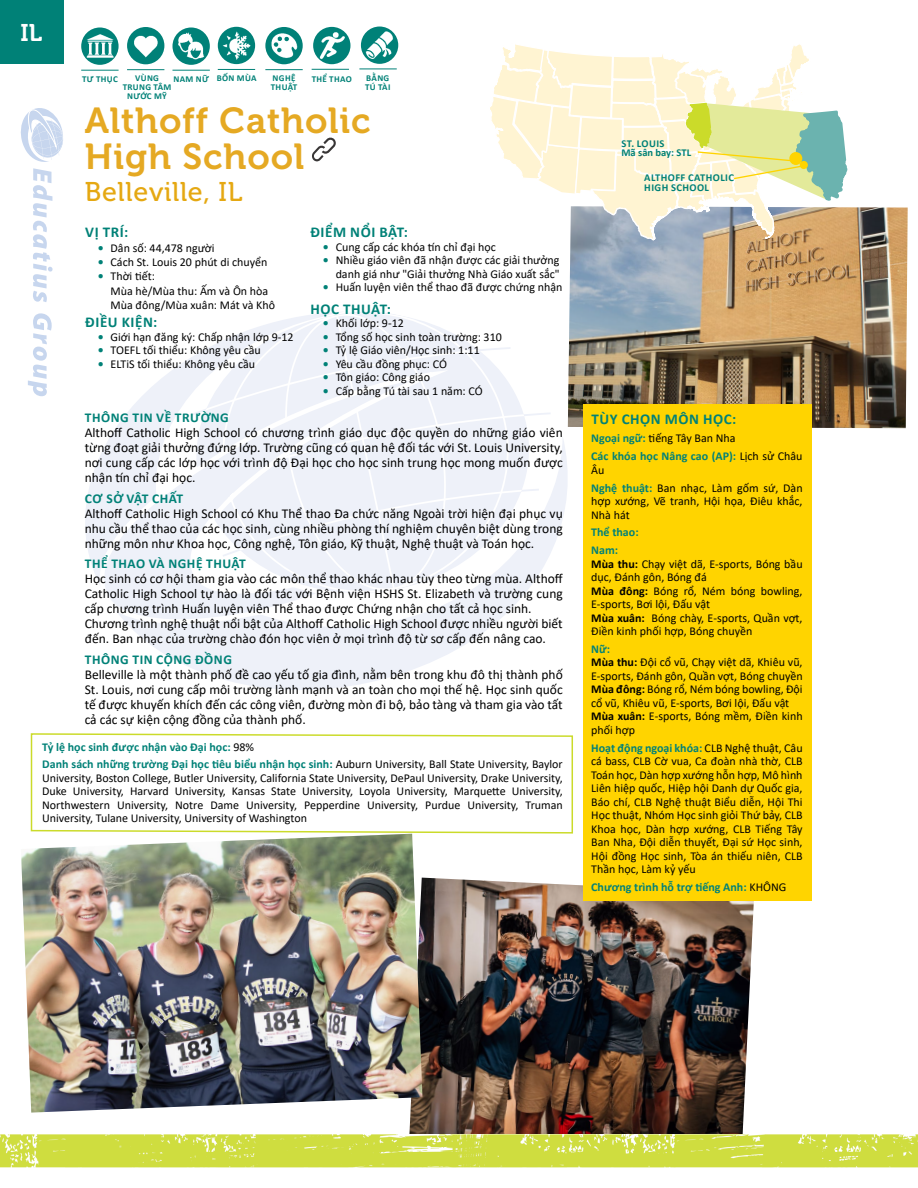
<style>
.page{position:relative;width:918px;height:1188px;background:#fff}
.page>*{position:absolute;margin:0;border:0;box-sizing:border-box;transform-origin:0 0}
.t1{font:36px/36px "Museo 700";letter-spacing:.025em;color:#e5a923}
.t2{font:27px "Museo 500";letter-spacing:.025em;color:#e5a812}
.t3{font:24px "Museo 700";color:#fff}
.t4{font:700 15px "Calibri";letter-spacing:.04em;color:#008177}
.t5{font:13.5px/15px "Calibri";color:#000;text-align:justify}
.t6{font:700 13.5px "Calibri";letter-spacing:.04em;color:#008177}
.t7{font:12px/13.5px "Calibri";color:#000}
.t8{font:700 12px/17.7px "Calibri";color:#008177}
.t9{font:700 10.5px/10.1px "Calibri";letter-spacing:.04em;color:#008177}
.t10{font:700 10.5px/9px "Calibri";color:#008177}
.t11{font:700 9px/9px "Calibri";letter-spacing:.04em;color:#008177}
.s1{font-weight:700;color:#008177}
.s2{font-weight:400;color:#000}
.s3{font-weight:700}
</style>
<div class="page">
<img style="left:409px;top:878px;width:345px;height:256px">
<svg style="left:85px;top:312px;width:483px;height:378px;fill:#f2f4fa"></svg>
<svg style="left:97px;top:374px;width:340px;height:252px"></svg>
<img style="left:568px;top:207px;width:340px;height:221px">
<img style="left:21px;top:834px;width:402px;height:279px">
<div style="left:0;top:0;width:64px;height:64px;background:#008177"></div>
<svg style="left:30px;top:733px;width:543px;height:101px"></svg>
<div style="left:584px;top:404px;width:228px;height:497px;background:#ffd400"></div>
<img style="left:172px;top:27px;width:38px;height:38px;border-radius:19px">
<hr style="left:172px;top:70px;width:38px;height:1px;background:#008177">
<img style="left:81px;top:27px;width:38px;height:38px;border-radius:19px">
<hr style="left:81px;top:70px;width:38px;height:1px;background:#008177">
<svg style="left:490px;top:44px;width:359px;height:218px"></svg>
<img style="left:265px;top:27px;width:38px;height:37px;border-radius:19px">
<hr style="left:265px;top:69px;width:38px;height:1px;background:#008177">
<img style="left:313px;top:27px;width:37px;height:37px;border-radius:19px">
<hr style="left:312px;top:69px;width:37px;height:1px;background:#008177">
<div style="left:800px;top:161px;width:8px;height:8px;background:#ffd400;border-radius:50%"></div>
<div style="left:789px;top:152px;width:13px;height:13px;background:#ffd400;border-radius:50%"></div>
<img style="left:0;top:1134px;width:918px;height:34px">
<img style="left:127px;top:27px;width:37px;height:37px;border-radius:19px">
<hr style="left:127px;top:69px;width:37px;height:1px;background:#008177">
<img style="left:218px;top:27px;width:37px;height:37px;border-radius:19px">
<hr style="left:218px;top:69px;width:37px;height:1px;background:#008177">
<svg style="left:20px;top:108px;width:43px;height:288px"></svg>
<img style="left:361px;top:27px;width:37px;height:37px;border-radius:19px">
<hr style="left:359px;top:69px;width:38px;height:1px;background:#008177">
<svg style="left:312px;top:137px;width:24px;height:24px"></svg>
<h3 class="t3" style="left:21px;top:20px;width:23px">IL</h3>
<p class="t11" style="left:123px;top:74px;width:50px;text-align:center">VÙNG<br>TRUNG TÂM<br>NƯỚC MỸ</p>
<p class="t11" style="left:217px;top:73px;width:41px">BỐN MÙA</p>
<p class="t11" style="left:365px;top:73px;width:27px">BẰNG<br>TÚ TÀI</p>
<p class="t11" style="left:82px;top:74px;width:37px">TƯ THỤC</p>
<p class="t11" style="left:173px;top:74px;width:37px">NAM NỮ</p>
<p class="t11" style="left:271px;top:73px;width:28px">NGHỆ<br>THUẬT</p>
<p class="t11" style="left:312px;top:74px;width:42px">THỂ THAO</p>
<h1 class="t1" style="left:85px;top:103px;width:287px">Althoff Catholic<br>High School</h1>
<h2 class="t2" style="left:85px;top:177px;width:159px">Belleville, IL</h2>
<p class="t4" style="left:85px;top:222px;width:44px">VỊ TRÍ:</p>
<p class="t7" style="left:98px;top:241px;width:118px"><span class="s1">•</span> Dân số: 44,478 người</p>
<p class="t7" style="left:98px;top:255px;width:171px"><span class="s1">•</span> Cách St. Louis 20 phút di chuyển</p>
<p class="t7" style="left:111px;top:269px;width:166px;line-height:14.4px;text-indent:-13px"><span class="s1">•</span> Thời tiết:<br>Mùa hè/Mùa thu: Ấm và Ôn hòa<br>Mùa đông/Mùa xuân: Mát và Khô</p>
<p class="t4" style="left:85px;top:311px;width:74px">ĐIỀU KIỆN:</p>
<p class="t7" style="left:98px;top:329px;width:197px"><span class="s1">•</span> Giới hạn đăng ký: Chấp nhận lớp 9-12</p>
<p class="t7" style="left:98px;top:343px;width:165px"><span class="s1">•</span> TOEFL tối thiểu: Không yêu cầu</p>
<p class="t7" style="left:98px;top:356px;width:159px"><span class="s1">•</span> ELTiS tối thiểu: Không yêu cầu</p>
<p class="t4" style="left:310px;top:222px;width:99px">ĐIỂM NỔI BẬT:</p>
<p class="t7" style="left:323px;top:240px;width:174px"><span class="s1">•</span> Cung cấp các khóa tín chỉ đại học</p>
<p class="t7" style="left:323px;top:253px;width:238px;text-align:right"><span class="s1">•</span> Nhiều giáo viên đã nhận được các giải thưởng danh giá như "Giải thưởng Nhà Giáo xuất sắc"</p>
<p class="t7" style="left:323px;top:280px;width:241px"><span class="s1">•</span> Huấn luyện viên thể thao đã được chứng nhận</p>
<p class="t4" style="left:310px;top:298px;width:82px">HỌC THUẬT:</p>
<p class="t7" style="left:323px;top:316px;width:82px"><span class="s1">•</span> Khối lớp: 9-12</p>
<p class="t7" style="left:323px;top:329px;width:180px"><span class="s1">•</span> Tổng số học sinh toàn trường: 310</p>
<p class="t7" style="left:323px;top:343px;width:158px"><span class="s1">•</span> Tỷ lệ Giáo viên/Học sinh: 1:11</p>
<p class="t7" style="left:323px;top:356px;width:126px"><span class="s1">•</span> Yêu cầu đồng phục: CÓ</p>
<p class="t7" style="left:323px;top:370px;width:109px"><span class="s1">•</span> Tôn giáo: Công giáo</p>
<p class="t7" style="left:323px;top:383px;width:161px"><span class="s1">•</span> Cấp bằng Tú tài sau 1 năm: CÓ</p>
<p class="t6" style="left:85px;top:408px;width:145px">THÔNG TIN VỀ TRƯỜNG</p>
<p class="t5" style="left:85px;top:425px;width:480px">Althoff Catholic High School có chương trình giáo dục độc quyền do những giáo viên từng đoạt giải thưởng đứng lớp. Trường cũng có quan hệ đối tác với St. Louis University, nơi cung cấp các lớp học với trình độ Đại học cho học sinh trung học mong muốn được nhận tín chỉ đại học.</p>
<p class="t6" style="left:85px;top:489px;width:100px">CƠ SỞ VẬT CHẤT</p>
<p class="t5" style="left:85px;top:505px;width:480px">Althoff Catholic High School có Khu Thể thao Đa chức năng Ngoài trời hiện đại phục vụ nhu cầu thể thao của các học sinh, cùng nhiều phòng thí nghiệm chuyên biệt dùng trong những môn như Khoa học, Công nghệ, Tôn giáo, Kỹ thuật, Nghệ thuật và Toán học.</p>
<p class="t6" style="left:85px;top:554px;width:162px">THỂ THAO VÀ NGHỆ THUẬT</p>
<p class="t5" style="left:85px;top:571px;width:480px;text-align:left">Học sinh có cơ hội tham gia vào các môn thể thao khác nhau tùy theo từng mùa. Althoff Catholic High School tự hào là đối tác với Bệnh viện HSHS St. Elizabeth và trường cung cấp chương trình Huấn luyện viên Thể thao được Chứng nhận cho tất cả học sinh.<br>Chương trình nghệ thuật nổi bật của Althoff Catholic High School được nhiều người biết đến. Ban nhạc của trường chào đón học viên ở mọi trình độ từ sơ cấp đến nâng cao.</p>
<p class="t6" style="left:85px;top:650px;width:148px">THÔNG TIN CỘNG ĐỒNG</p>
<p class="t5" style="left:85px;top:666px;width:480px">Belleville là một thành phố đề cao yếu tố gia đình, nằm bên trong khu đô thị thành phố St. Louis, nơi cung cấp môi trường lành mạnh và an toàn cho mọi thế hệ. Học sinh quốc tế được khuyến khích đến các công viên, đường mòn đi bộ, bảo tàng và tham gia vào tất cả các sự kiện cộng đồng của thành phố.</p>
<p class="t8" style="left:42px;top:738px;width:522px">Tỷ lệ học sinh được nhận vào Đại học: <span class="s2">98%<br></span>Danh sách những trường Đại học tiêu biểu nhận học sinh: <span class="s2">Auburn University, Ball State University, Baylor</span></p>
<p class="t7" style="left:42px;top:771px;width:522px;text-align:justify">University, Boston College, Butler University, California State University, DePaul University, Drake University, Duke University, Harvard University, Kansas State University, Loyola University, Marquette University, Northwestern University, Notre Dame University, Pepperdine University, Purdue University, Truman University, Tulane University, University of Washington</p>
<p class="t10" style="left:621px;top:138px;width:71px">ST. LOUIS<br>Mã sân bay: STL</p>
<p class="t9" style="left:644px;top:172px;width:91px">ALTHOFF CATHOLIC<br>HIGH SCHOOL</p>
<p class="t4" style="left:592px;top:408px;width:146px">TÙY CHỌN MÔN HỌC:</p>
<p class="t8" style="left:591px;top:428px;width:213px;line-height:18.6px">Ngoại ngữ: <span class="s2">tiếng Tây Ban Nha<br></span>Các khóa học Nâng cao (AP): <span class="s2">Lịch sử Châu</span></p>
<p class="t7" style="left:591px;top:461px;width:213px;line-height:17.7px">Âu<br><span class="s1">Nghệ thuật:</span> Ban nhạc, Làm gốm sứ, Dàn</p>
<p class="t7" style="left:591px;top:494px;width:213px">hợp xướng, Vẽ tranh, Hội họa, Điêu khắc,<br>Nhà hát</p>
<p class="t8" style="left:591px;top:523px;width:49px">Thể thao:<br>Nam:</p>
<p class="t7" style="left:591px;top:557px;width:213px"><span class="s3">Mùa thu:</span> Chạy việt dã, E-sports, Bóng bầu dục, Đánh gôn, Bóng đá<br><span class="s3">Mùa đông:</span> Bóng rổ, Ném bóng bowling,<br>E-sports, Bơi lội, Đấu vật<br><span class="s3">Mùa xuân:</span> Bóng chày, E-sports, Quần vợt,<br>Điền kinh phối hợp, Bóng chuyền</p>
<p class="t7" style="left:591px;top:642px;width:213px"><span class="s1">Nữ:<br></span><span class="s3">Mùa thu:</span> Đội cổ vũ, Chạy việt dã, Khiêu vũ,<br>E-sports, Đánh gôn, Quần vợt, Bóng chuyền<br><span class="s3">Mùa đông:</span> Bóng rổ, Ném bóng bowling, Đội cổ vũ, Khiêu vũ, E-sports, Bơi lội, Đấu vật<br><span class="s3">Mùa xuân:</span> E-sports, Bóng mềm, Điền kinh phối hợp</p>
<p class="t7" style="left:591px;top:741px;width:213px;text-align:justify"><span class="s1">Hoạt động ngoại khóa:</span> CLB Nghệ thuật, Câu cá bass, CLB Cờ vua, Ca đoàn nhà thờ, CLB Toán học, Dàn hợp xướng hỗn hợp, Mô hình Liên hiệp quốc, Hiệp hội Danh dự Quốc gia, Báo chí, CLB Nghệ thuật Biểu diễn, Hội Thi Học thuật, Nhóm Học sinh giỏi Thứ bảy, CLB Khoa học, Dàn hợp xướng, CLB Tiếng Tây Ban Nha, Đội diễn thuyết, Đại sứ Học sinh, Hội đồng Học sinh, Tòa án thiếu niên, CLB Thần học, Làm kỷ yếu</p>
<p class="t8" style="left:591px;top:878px;width:197px">Chương trình hỗ trợ tiếng Anh: <span class="s2">KHÔNG</span></p>
</div>
